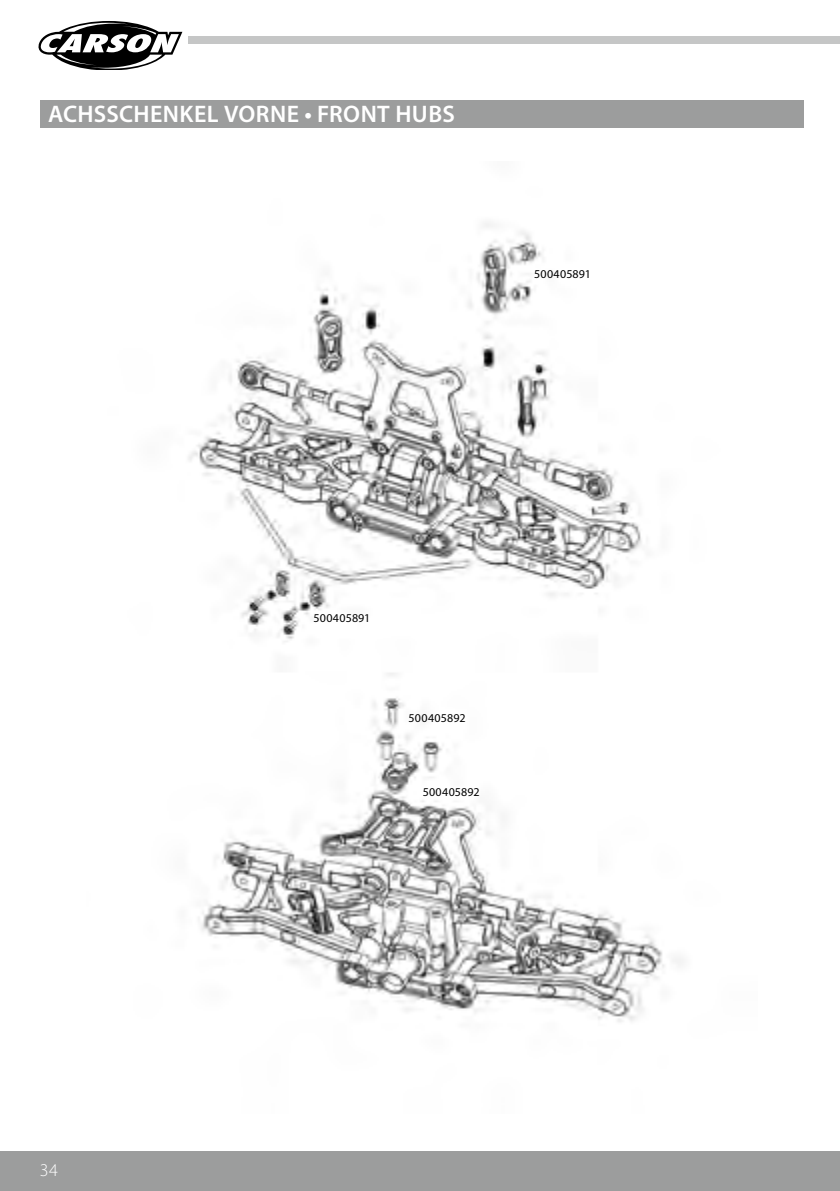
<style>
.page{position:relative;width:840px;height:1191px;background:#fff}
.page>*{position:absolute;margin:0;border:0;box-sizing:border-box;transform-origin:0 0}
.t1{font:600 24px "Myriad Pro";letter-spacing:.015em;color:#fff}
.t2{font:300 18px "Myriad Pro";color:#fff}
.t3{font:12px "Myriad Pro";letter-spacing:.01em;color:#000}
</style>
<div class="page">
<div style="left:0;top:1151px;width:839px;height:40px;background:#9c9d9d"></div>
<hr style="left:839px;top:1151px;width:1px;height:40px;background:#9c9d9d">
<div style="left:188px;top:36px;width:651px;height:8px;background:#c5c6c6"></div>
<svg style="left:38px;top:21px;width:145px;height:48px"></svg>
<img style="left:188px;top:223px;width:495px;height:799px">
<div style="left:40px;top:100px;width:763px;height:28px;background:#9c9d9d"></div>
<h1 class="t1" style="left:48px;top:99px;width:408px">ACHSSCHENKEL VORNE • FRONT HUBS</h1>
<p class="t3" style="left:534px;top:267px;width:58px">500405891</p>
<p class="t3" style="left:313px;top:611px;width:58px">500405891</p>
<p class="t3" style="left:408px;top:710px;width:58px">500405892</p>
<p class="t3" style="left:422px;top:784px;width:58px">500405892</p>
<h2 class="t2" style="left:40px;top:1159px;width:19px">34</h2>
</div>
